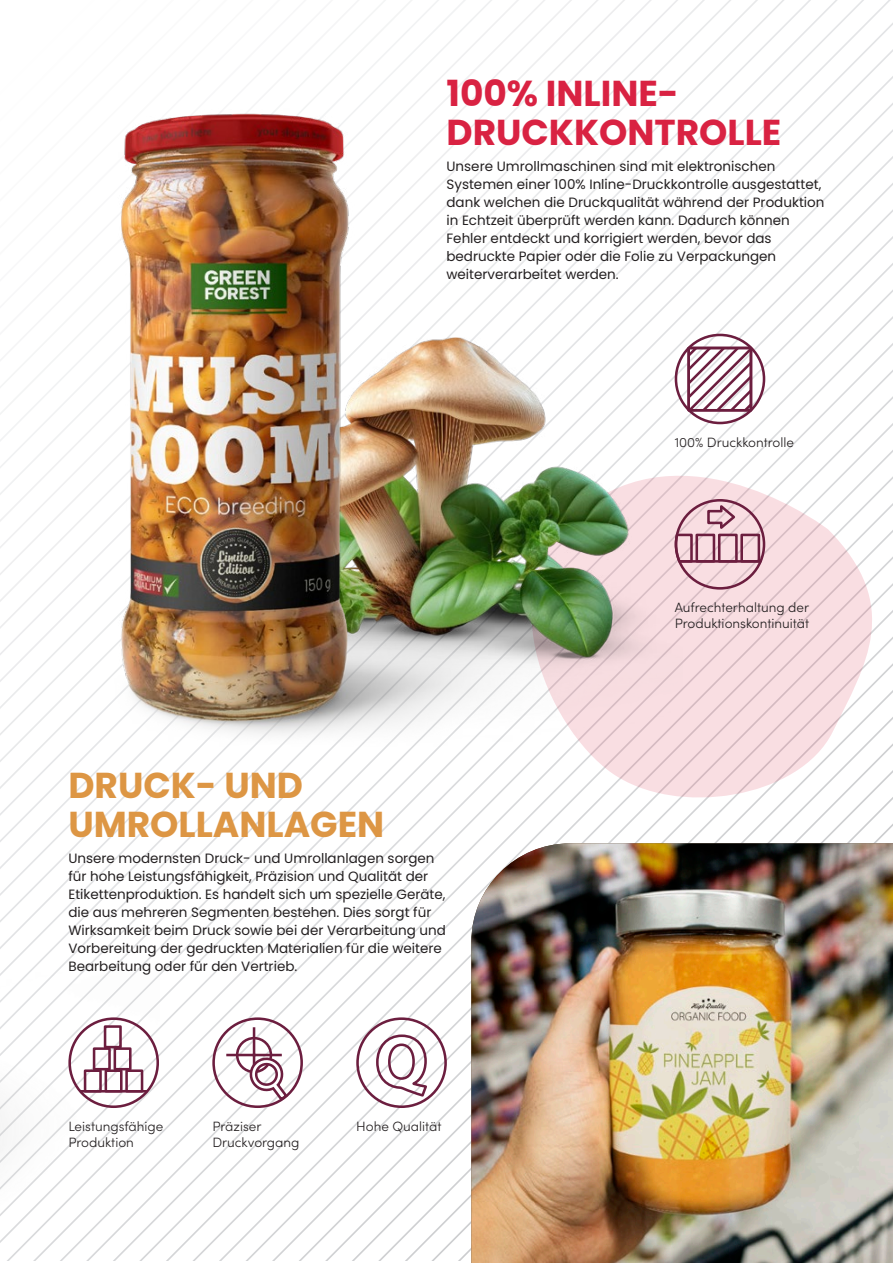
<style>
.page{position:relative;width:893px;height:1263px;background:#fff}
.page>*{position:absolute;margin:0;border:0;box-sizing:border-box;transform-origin:0 0}
.t1{font:700 36px/39px "Poppins";color:#d92242}
.t2{font:700 36px/39px "Poppins";color:#dd9644}
.body{font:13.5px/18px "Poppins";color:#231f20}
.pikto{font:300 13.5px/16.2px "Sofia Pro";color:#231f20}
</style>
<div class="page">
<svg style="left:283px;top:77px;width:26px;height:1184px"></svg>
<svg style="left:256px;top:103px;width:27px;height:1158px"></svg>
<svg style="left:230px;top:746px;width:26px;height:515px"></svg>
<svg style="left:203px;top:746px;width:27px;height:515px"></svg>
<svg style="left:177px;top:746px;width:26px;height:515px"></svg>
<svg style="left:0;top:282px;width:177px;height:979px"></svg>
<svg style="left:497px;top:428px;width:396px;height:390px;fill:#f9dee2"></svg>
<div style="left:675px;top:334px;width:90px;height:90px;border:3px solid #6c1e3f;border-radius:50%"></div>
<svg style="left:691px;top:351px;width:57px;height:56px"></svg>
<div style="left:687px;top:347px;width:65px;height:64px;border:3px solid #6c1e3f"></div>
<hr style="left:679px;top:560px;width:82px;height:3px;background:#6c1e3f">
<div style="left:740px;top:534px;width:20px;height:29px;border:3px solid #6c1e3f"></div>
<div style="left:718px;top:534px;width:20px;height:29px;border:3px solid #6c1e3f"></div>
<div style="left:695px;top:534px;width:20px;height:29px;border:3px solid #6c1e3f"></div>
<svg style="left:682px;top:532px;width:12px;height:32px"></svg>
<div style="left:675px;top:499px;width:90px;height:91px;border:3px solid #6c1e3f;border-radius:50%"></div>
<svg style="left:706px;top:503px;width:32px;height:30px"></svg>
<img style="left:0;top:821px;width:159px;height:440px">
<img style="left:105px;top:108px;width:577px;height:638px">
<img style="left:471px;top:843px;width:422px;height:420px">
<hr style="left:81px;top:1090px;width:66px;height:2px;background:#6c1e3f">
<div style="left:84px;top:1069px;width:18px;height:23px;border:3px solid #6c1e3f"></div>
<div style="left:105px;top:1069px;width:18px;height:23px;border:3px solid #6c1e3f"></div>
<div style="left:93px;top:1047px;width:18px;height:23px;border:3px solid #6c1e3f"></div>
<div style="left:104px;top:1025px;width:18px;height:23px;border:3px solid #6c1e3f"></div>
<div style="left:125px;top:1069px;width:18px;height:23px;border:3px solid #6c1e3f"></div>
<div style="left:114px;top:1047px;width:18px;height:23px;border:3px solid #6c1e3f"></div>
<div style="left:68px;top:1017px;width:91px;height:91px;border:3px solid #6c1e3f;border-radius:50%"></div>
<div style="left:212px;top:1017px;width:91px;height:91px;border:3px solid #6c1e3f;border-radius:50%"></div>
<div style="left:236px;top:1037px;width:36px;height:36px;border:3px solid #6c1e3f;border-radius:50%"></div>
<hr style="left:253px;top:1027px;width:2px;height:56px;background:#6c1e3f">
<hr style="left:226px;top:1054px;width:56px;height:2px;background:#6c1e3f">
<svg style="left:249px;top:1055px;width:41px;height:48px"></svg>
<div style="left:356px;top:1017px;width:91px;height:91px;border:3px solid #6c1e3f;border-radius:50%"></div>
<svg style="left:375px;top:1033px;width:54px;height:66px"></svg>
<h1 class="t1" style="left:446px;top:74px;width:336px">100% INLINE-<br>DRUCKKONTROLLE</h1>
<p class="body" style="left:446px;top:158px;width:380px">Unsere Umrollmaschinen sind mit elektronischen Systemen einer 100% Inline-Druckkontrolle ausgestattet, dank welchen die Druckqualität während der Produktion in Echtzeit überprüft werden kann. Dadurch können Fehler entdeckt und korrigiert werden, bevor das bedruckte Papier oder die Folie zu Verpackungen weiterverarbeitet werden.</p>
<p class="pikto" style="left:675px;top:433px;width:121px">100% Druckkontrolle</p>
<h1 class="t2" style="left:68px;top:766px;width:317px">DRUCK- UND<br>UMROLLANLAGEN</h1>
<p class="body" style="left:68px;top:849px;width:379px">Unsere modernsten Druck- und Umrollanlagen sorgen für hohe Leistungsfähigkeit, Präzision und Qualität der Etikettenproduktion. Es handelt sich um spezielle Geräte, die aus mehreren Segmenten bestehen. Dies sorgt für Wirksamkeit beim Druck sowie bei der Verarbeitung und Vorbereitung der gedruckten Materialien für die weitere Bearbeitung oder für den Vertrieb.</p>
<p class="pikto" style="left:68px;top:1117px;width:97px">Leistungsfähige<br>Produktion</p>
<p class="pikto" style="left:212px;top:1117px;width:89px">Präziser<br>Druckvorgang</p>
<p class="pikto" style="left:356px;top:1117px;width:87px">Hohe Qualität</p>
<p class="pikto" style="left:675px;top:598px;width:136px">Aufrechterhaltung der<br>Produktionskontinuität</p>
</div>
